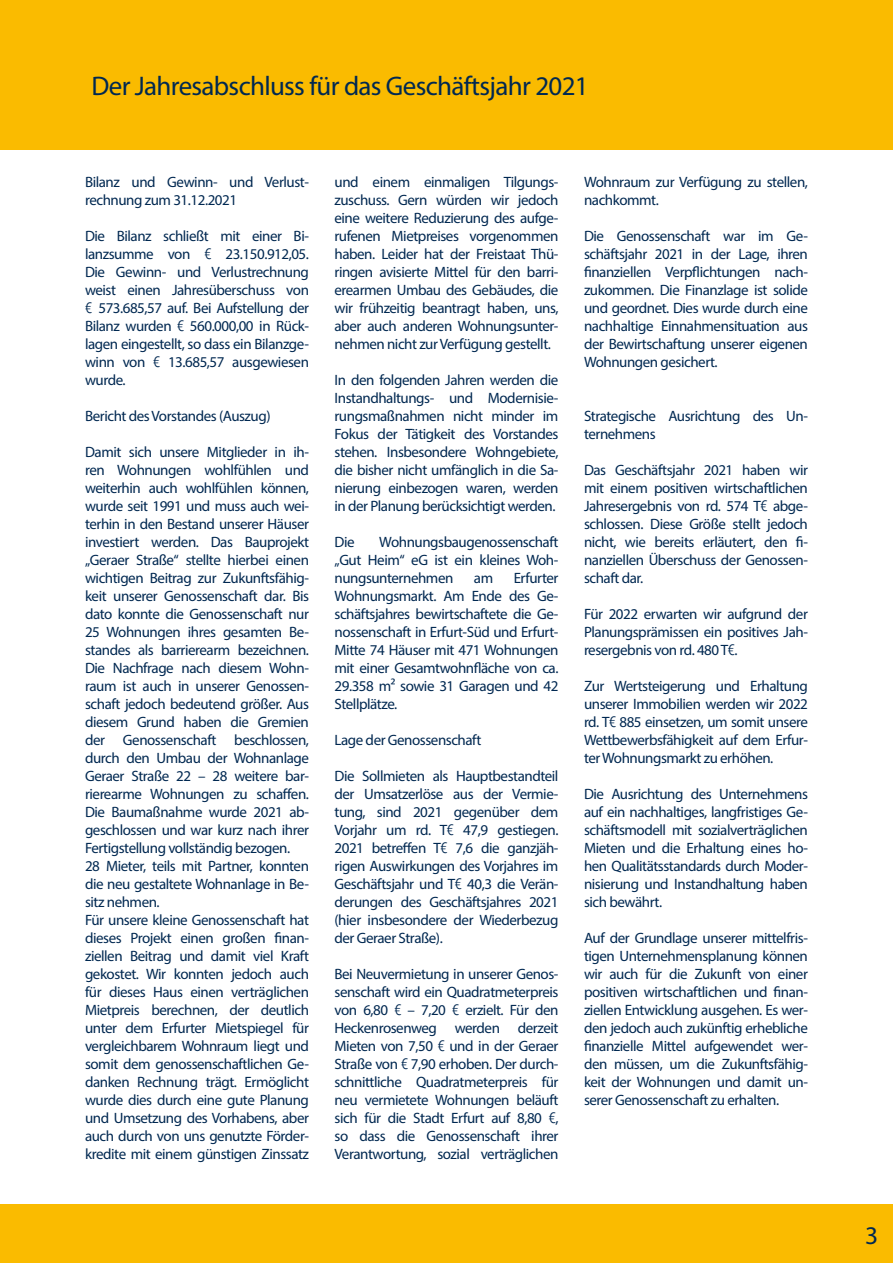
<style>
.page{position:relative;width:893px;height:1263px;background:#fff}
.page>*{position:absolute;margin:0;border:0;box-sizing:border-box;transform-origin:0 0}
.t1{font:27px "Myriad Pro";letter-spacing:-.025em;color:#002851}
.t2{font:25.5px "Myriad Pro";color:#002851}
.t3{font:15px/18px "Myriad Pro";letter-spacing:-.03em;color:#002851;text-align:justify}
.s1{font-family:"Avenir";font-weight:300}
</style>
<div class="page">
<div style="left:0;top:0;width:893px;height:150px;background:#fabb00"></div>
<div style="left:0;top:1204px;width:893px;height:59px;background:#fabb00"></div>
<h1 class="t1" style="left:91px;top:69px;width:499px">Der Jahresabschluss für das Geschäftsjahr 2021</h1>
<p class="t3" style="left:85px;top:173px;width:225px">Bilanz und Gewinn- und Verlust&shy;rechnung zum 31.12.2021</p>
<p class="t3" style="left:85px;top:227px;width:225px">Die Bilanz schließt mit einer Bi&shy;lanzsumme von <span class="s1">€</span> 23.150.912,05.<br>Die Gewinn- und Verlustrechnung weist einen Jahresüberschuss von <span class="s1">€</span> 573.685,57 auf. Bei Aufstellung der Bilanz wurden <span class="s1">€</span> 560.000,00 in Rück&shy;lagen eingestellt, so dass ein Bilanzge&shy;winn von <span class="s1">€</span> 13.685,57 ausgewiesen wurde.</p>
<p class="t3" style="left:85px;top:407px;width:187px">Bericht des Vorstandes (Auszug)</p>
<p class="t3" style="left:85px;top:443px;width:225px;text-align:left">Damit sich unsere Mitglieder in ih&shy;ren Wohnungen wohlfühlen und weiterhin auch wohlfühlen können, wurde seit 1991 und muss auch wei&shy;terhin in den Bestand unserer Häuser investiert werden. Das Bauprojekt „Geraer Straße“ stellte hierbei einen wichtigen Beitrag zur Zukunftsfähig&shy;keit unserer Genossenschaft dar. Bis dato konnte die Genossenschaft nur 25 Wohnungen ihres gesamten Be&shy;standes als barrierearm bezeichnen.<br>Die Nachfrage nach diesem Wohn&shy;raum ist auch in unserer Genossen&shy;schaft jedoch bedeutend größer. Aus diesem Grund haben die Gremien der Genossenschaft beschlossen, durch den Umbau der Wohnanlage Geraer Straße 22 – 28 weitere bar&shy;rierearme Wohnungen zu schaffen.<br>Die Baumaßnahme wurde 2021 ab&shy;geschlossen und war kurz nach ihrer Fertigstellung vollständig bezogen.<br>28 Mieter, teils mit Partner, konnten die neu gestaltete Wohnanlage in Be&shy;sitz nehmen.<br>Für unsere kleine Genossenschaft hat dieses Projekt einen großen finan&shy;ziellen Beitrag und damit viel Kraft gekostet. Wir konnten jedoch auch für dieses Haus einen verträglichen Mietpreis berechnen, der deutlich unter dem Erfurter Mietspiegel für vergleichbarem Wohnraum liegt und somit dem genossenschaftlichen Ge&shy;danken Rechnung trägt. Ermöglicht wurde dies durch eine gute Planung und Umsetzung des Vorhabens, aber auch durch von uns genutzte Förder&shy;kredite mit einem günstigen Zinssatz</p>
<p class="t3" style="left:334px;top:173px;width:225px">und einem einmaligen Tilgungs&shy;zuschuss. Gern würden wir jedoch eine weitere Reduzierung des aufge&shy;rufenen Mietpreises vorgenommen haben. Leider hat der Freistaat Thü&shy;ringen avisierte Mittel für den barri&shy;erearmen Umbau des Gebäudes, die wir frühzeitig beantragt haben, uns, aber auch anderen Wohnungsunter&shy;nehmen nicht zur Verfügung gestellt.</p>
<p class="t3" style="left:334px;top:371px;width:225px">In den folgenden Jahren werden die Instandhaltungs- und Modernisie&shy;rungsmaßnahmen nicht minder im Fokus der Tätigkeit des Vorstandes stehen. Insbesondere Wohngebiete, die bisher nicht umfänglich in die Sa&shy;nierung einbezogen waren, werden in der Planung berücksichtigt werden.</p>
<p class="t3" style="left:334px;top:533px;width:22px">Die</p>
<p class="t3" style="left:334px;top:533px;width:225px;text-indent:45px">Wohnungsbaugenossenschaft „Gut Heim“ eG ist ein kleines Woh&shy;nungsunternehmen</p>
<p class="t3" style="left:334px;top:569px;width:225px;text-indent:179px">Erfurter Wohnungsmarkt. Am Ende des Ge&shy;schäftsjahres bewirtschaftete die Ge&shy;nossenschaft in Erfurt-Süd und Erfurt-Mitte 74 Häuser mit 471 Wohnungen mit einer Gesamtwohnfläche von ca.<br>29.358 m² sowie 31 Garagen und 42<br>Stellplätze.</p>
<p class="t3" style="left:334px;top:731px;width:148px">Lage der Genossenschaft</p>
<p class="t3" style="left:334px;top:767px;width:225px">Die Sollmieten als Hauptbestandteil der Umsatzerlöse aus der Vermie&shy;tung, sind 2021 gegenüber dem Vorjahr um rd. T<span class="s1">€</span> 47,9 gestiegen.<br>2021 betreffen T<span class="s1">€</span> 7,6 die ganzjäh&shy;rigen Auswirkungen des Vorjahres im Geschäftsjahr und T<span class="s1">€</span> 40,3 die Verän&shy;derungen des Geschäftsjahres 2021 (hier insbesondere der Wiederbezug der Geraer Straße).</p>
<p class="t3" style="left:334px;top:965px;width:225px">Bei Neuvermietung in unserer Genos&shy;senschaft wird ein Quadratmeterpreis von 6,80 <span class="s1">€</span> – 7,20 <span class="s1">€</span> erzielt. Für den Heckenrosenweg werden derzeit Mieten von 7,50 <span class="s1">€</span> und in der Geraer Straße von <span class="s1">€</span> 7,90 erhoben. Der durch&shy;schnittliche Quadratmeterpreis für neu vermietete Wohnungen beläuft sich für die Stadt Erfurt auf 8,80 <span class="s1">€</span>, so dass die Genossenschaft ihrer Verantwortung, sozial verträglichen</p>
<p class="t3" style="left:474px;top:569px;width:21px">am</p>
<p class="t3" style="left:584px;top:173px;width:225px">Wohnraum zur Verfügung zu stellen, nachkommt.</p>
<p class="t3" style="left:584px;top:227px;width:225px">Die Genossenschaft war im Ge&shy;schäftsjahr 2021 in der Lage, ihren finanziellen Verpflichtungen nach&shy;zukommen. Die Finanzlage ist solide und geordnet. Dies wurde durch eine nachhaltige Einnahmensituation aus der Bewirtschaftung unserer eigenen Wohnungen gesichert.</p>
<p class="t3" style="left:584px;top:407px;width:225px">Strategische Ausrichtung des Un&shy;ternehmens</p>
<p class="t3" style="left:584px;top:461px;width:225px">Das Geschäftsjahr 2021 haben wir mit einem positiven wirtschaftlichen Jahresergebnis von rd. 574 T<span class="s1">€</span> abge&shy;schlossen. Diese Größe stellt jedoch nicht, wie bereits erläutert, den fi&shy;nanziellen Überschuss der Genossen&shy;schaft dar.</p>
<p class="t3" style="left:584px;top:605px;width:225px">Für 2022 erwarten wir aufgrund der Planungsprämissen ein positives Jah&shy;resergebnis von rd. 480 T<span class="s1">€</span>.</p>
<p class="t3" style="left:584px;top:677px;width:225px">Zur Wertsteigerung und Erhaltung unserer Immobilien werden wir 2022 rd. T<span class="s1">€</span> 885 einsetzen, um somit unsere Wettbewerbsfähigkeit auf dem Erfur&shy;ter Wohnungsmarkt zu erhöhen.</p>
<p class="t3" style="left:584px;top:785px;width:225px">Die Ausrichtung des Unternehmens auf ein nachhaltiges, langfristiges Ge&shy;schäftsmodell mit sozialverträglichen Mieten und die Erhaltung eines ho&shy;hen Qualitätsstandards durch Moder&shy;nisierung und Instandhaltung haben sich bewährt.</p>
<p class="t3" style="left:584px;top:929px;width:225px">Auf der Grundlage unserer mittelfris&shy;tigen Unternehmensplanung können wir auch für die Zukunft von einer positiven wirtschaftlichen und finan&shy;ziellen Entwicklung ausgehen. Es wer&shy;den jedoch auch zukünftig erhebliche finanzielle Mittel aufgewendet wer&shy;den müssen, um die Zukunftsfähig&shy;keit der Wohnungen und damit un&shy;serer Genossenschaft zu erhalten.</p>
<h2 class="t2" style="left:865px;top:1220px;width:15px">3</h2>
</div>
